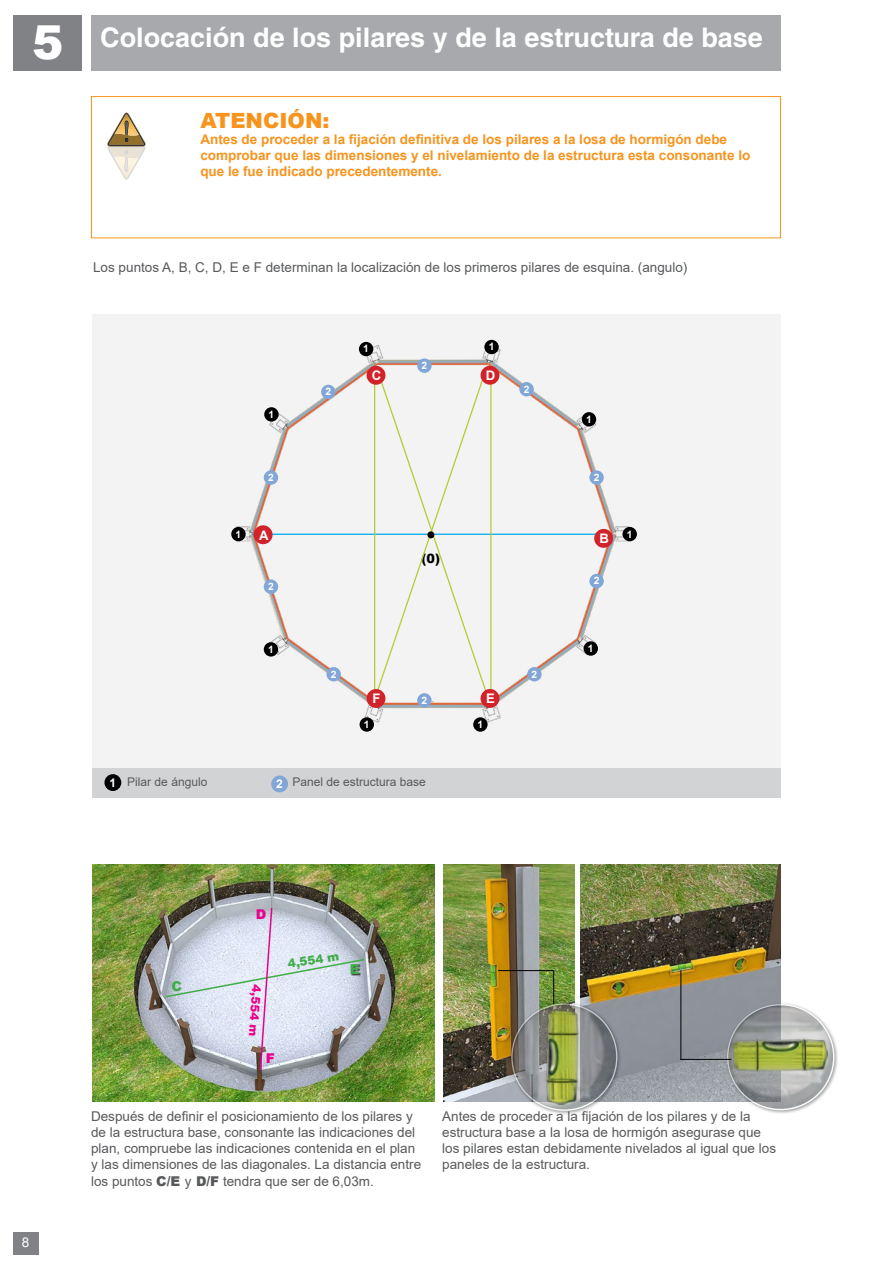
<style>
.page{position:relative;width:893px;height:1263px;background:#fff}
.page>*{position:absolute;margin:0;border:0;box-sizing:border-box;transform-origin:0 0}
.t1{font:900 46.8px "Arial";color:#fff}
.t2{font:700 27px "Helvetica LT Std";color:#fff}
.t3{font:900 21px "Arial";color:#f7941e}
.t4{font:13.5px/16.2px "Arial";color:#58595b}
.t5{font:700 13.5px/16.2px "Arial";color:#f7941e}
.t6{font:900 13.5px "Arial";color:#41ad49}
.t7{font:900 13.5px "Arial";color:#ec008c}
.t8{font:13.5px "Arial";color:#fff}
.t9{font:700 13.2px "Arial";color:#fff}
.t10{font:900 12.75px "Arial";color:#000}
.t11{font:12px "Arial";color:#58595b}
.t12{font:900 12px "Arial";color:#ec008c}
.t13{font:900 12px "Arial";color:#41ad49}
.t14{font:700 10.2px "Arial";color:#fff}
.s1{font-weight:700;color:#fff}
.s2{font-weight:900}
</style>
<div class="page">
<div style="left:13px;top:15px;width:69px;height:56px;background:#808285"></div>
<div style="left:91px;top:15px;width:690px;height:56px;background:#a7a9ac"></div>
<div style="left:13px;top:1232px;width:25px;height:22px;background:#808285"></div>
<div style="left:91px;top:96px;width:690px;height:142px;border:1px solid #f7941e"></div>
<div style="left:92px;top:314px;width:689px;height:483px;background:#f3f3f3"></div>
<div style="left:92px;top:768px;width:689px;height:29px;background:#d1d3d4"></div>
<img style="left:443px;top:865px;width:131px;height:236px">
<img style="left:580px;top:865px;width:201px;height:236px">
<div style="left:724px;top:1002px;width:114px;height:112px;background:#000;opacity:.75"></div>
<img style="left:728px;top:1005px;width:106px;height:104px">
<div style="left:509px;top:1001px;width:113px;height:114px;background:#000;opacity:.75"></div>
<img style="left:512px;top:1004px;width:105px;height:106px">
<hr style="left:681px;top:970px;width:1px;height:90px;background:#000">
<hr style="left:553px;top:970px;width:1px;height:34px;background:#000">
<hr style="left:680px;top:1059px;width:51px;height:1px;background:#000">
<hr style="left:498px;top:970px;width:56px;height:1px;background:#000">
<svg style="left:107px;top:113px;width:39px;height:67px"></svg>
<img style="left:125px;top:157px;width:3px;height:14px">
<div style="left:104px;top:774px;width:17px;height:17px;background:#000;border-radius:50%"></div>
<img style="left:232px;top:340px;width:405px;height:387px">
<hr style="left:252px;top:534px;width:358px;height:1px;background:#00aded">
<svg style="left:373px;top:364px;width:117px;height:336px"></svg>
<hr style="left:490px;top:366px;width:2px;height:337px;background:#b8ca34">
<div style="left:594px;top:529px;width:19px;height:19px;background:#d2232a;border-radius:50%"></div>
<div style="left:481px;top:366px;width:18px;height:19px;background:#d2232a;border-radius:50%"></div>
<div style="left:481px;top:689px;width:18px;height:19px;background:#d2232a;border-radius:50%"></div>
<div style="left:254px;top:525px;width:19px;height:19px;background:#d2232a;border-radius:50%"></div>
<div style="left:359px;top:342px;width:14px;height:14px;background:#000;border-radius:50%"></div>
<div style="left:427px;top:531px;width:7px;height:7px;background:#000;border-radius:50%"></div>
<div style="left:231px;top:527px;width:15px;height:14px;background:#000;border-radius:50%"></div>
<div style="left:622px;top:527px;width:15px;height:14px;background:#000;border-radius:50%"></div>
<div style="left:582px;top:412px;width:14px;height:14px;background:#000;border-radius:50%"></div>
<div style="left:484px;top:340px;width:15px;height:14px;background:#000;border-radius:50%"></div>
<div style="left:264px;top:642px;width:14px;height:14px;background:#000;border-radius:50%"></div>
<div style="left:584px;top:641px;width:14px;height:15px;background:#000;border-radius:50%"></div>
<div style="left:360px;top:717px;width:14px;height:15px;background:#000;border-radius:50%"></div>
<div style="left:527px;top:667px;width:15px;height:14px;background:#81a6d7;border-radius:50%"></div>
<div style="left:519px;top:382px;width:15px;height:14px;background:#81a6d7;border-radius:50%"></div>
<div style="left:417px;top:693px;width:15px;height:14px;background:#81a6d7;border-radius:50%"></div>
<div style="left:417px;top:358px;width:15px;height:15px;background:#81a6d7;border-radius:50%"></div>
<div style="left:326px;top:667px;width:15px;height:14px;background:#81a6d7;border-radius:50%"></div>
<div style="left:264px;top:579px;width:14px;height:15px;background:#81a6d7;border-radius:50%"></div>
<div style="left:264px;top:470px;width:14px;height:15px;background:#81a6d7;border-radius:50%"></div>
<div style="left:589px;top:470px;width:15px;height:15px;background:#81a6d7;border-radius:50%"></div>
<div style="left:589px;top:574px;width:15px;height:14px;background:#81a6d7;border-radius:50%"></div>
<div style="left:321px;top:385px;width:15px;height:14px;background:#81a6d7;border-radius:50%"></div>
<div style="left:264px;top:407px;width:15px;height:15px;background:#000;border-radius:50%"></div>
<div style="left:473px;top:717px;width:15px;height:15px;background:#000;border-radius:50%"></div>
<div style="left:367px;top:366px;width:18px;height:19px;background:#d2232a;border-radius:50%"></div>
<div style="left:367px;top:689px;width:18px;height:19px;background:#d2232a;border-radius:50%"></div>
<div style="left:271px;top:775px;width:17px;height:17px;background:#81a6d7;border-radius:50%"></div>
<img style="left:92px;top:865px;width:342px;height:236px">
<svg style="left:164px;top:906px;width:202px;height:166px;background:#c3c8d2"></svg>
<div style="left:351px;top:964px;width:10px;height:11px;background:#000;opacity:.75"></div>
<h1 class="t1" style="left:32px;top:9px;width:33px">5</h1>
<h2 class="t2" style="left:100px;top:21px;width:664px">Colocación de los pilares y de la estructura de base</h2>
<h3 class="t3" style="left:200px;top:105px;width:131px">ATENCIÓN:</h3>
<p class="t5" style="left:200px;top:131px;width:551px">Antes de proceder a la fijación definitiva de los pilares a la losa de hormigón debe comprobar que las dimensiones y el nivelamiento de la estructura esta consonante lo que le fue indicado precedentemente.</p>
<p class="t4" style="left:93px;top:259px;width:596px">Los puntos A, B, C, D, E e F determinan la localización de los primeros pilares de esquina. (angulo)</p>
<p class="t14" style="left:269px;top:407px;width:7px">1</p>
<p class="t14" style="left:325px;top:385px;width:7px">2</p>
<p class="t14" style="left:363px;top:342px;width:7px">1</p>
<p class="t9" style="left:372px;top:366px;width:11px">C</p>
<p class="t14" style="left:422px;top:358px;width:7px">2</p>
<p class="t14" style="left:489px;top:340px;width:7px">1</p>
<p class="t9" style="left:486px;top:366px;width:11px">D</p>
<p class="t14" style="left:524px;top:382px;width:7px">2</p>
<p class="t14" style="left:586px;top:412px;width:7px">1</p>
<p class="t14" style="left:268px;top:470px;width:7px">2</p>
<p class="t14" style="left:594px;top:470px;width:7px">2</p>
<p class="t9" style="left:259px;top:525px;width:11px">A</p>
<p class="t14" style="left:236px;top:527px;width:7px">1</p>
<p class="t14" style="left:627px;top:527px;width:7px">1</p>
<p class="t9" style="left:599px;top:529px;width:11px">B</p>
<p class="t14" style="left:268px;top:579px;width:7px">2</p>
<p class="t10" style="left:422px;top:550px;width:20px">(0)</p>
<p class="t14" style="left:594px;top:574px;width:7px">2</p>
<p class="t14" style="left:268px;top:642px;width:7px">1</p>
<p class="t14" style="left:588px;top:641px;width:7px">1</p>
<p class="t11" style="left:110px;top:774px;width:99px"><span class="s1">1</span> Pilar de ángulo</p>
<p class="t14" style="left:331px;top:667px;width:7px">2</p>
<p class="t14" style="left:532px;top:667px;width:7px">2</p>
<p class="t9" style="left:372px;top:689px;width:10px">F</p>
<p class="t14" style="left:422px;top:693px;width:7px">2</p>
<p class="t9" style="left:486px;top:689px;width:10px">E</p>
<p class="t14" style="left:364px;top:717px;width:7px">1</p>
<p class="t14" style="left:478px;top:717px;width:7px">1</p>
<p class="t11" style="left:276px;top:774px;width:151px"><span class="s1">2</span> Panel de estructura base</p>
<p class="t8" style="left:22px;top:1233px;width:9px">8</p>
<p class="t6" style="left:171px;top:976px;width:12px">C</p>
<p class="t7" style="left:256px;top:904px;width:12px">D</p>
<p class="t12" style="left:266px;top:985px;width:54px;rotate:94deg">4,554 m</p>
<p class="t7" style="left:266px;top:1049px;width:11px">F</p>
<p class="t13" style="left:286px;top:955px;width:54px;rotate:-10deg">4,554 m</p>
<p class="t6" style="left:350px;top:959px;width:11px">E</p>
<p class="t4" style="left:91px;top:1108px;width:332px">Después de definir el posicionamiento de los pilares y de la estructura base, consonante las indicaciones del plan, compruebe las indicaciones contenida en el plan y las dimensiones de las diagonales. La distancia entre los puntos <span class="s2">C/E</span> y <span class="s2">D/F</span> tendra que ser de 6,03m.</p>
<p class="t4" style="left:442px;top:1108px;width:335px">Antes de proceder a la fijación de los pilares y de la estructura base a la losa de hormigón asegurase que los pilares estan debidamente nivelados al igual que los paneles de la estructura.</p>
</div>
